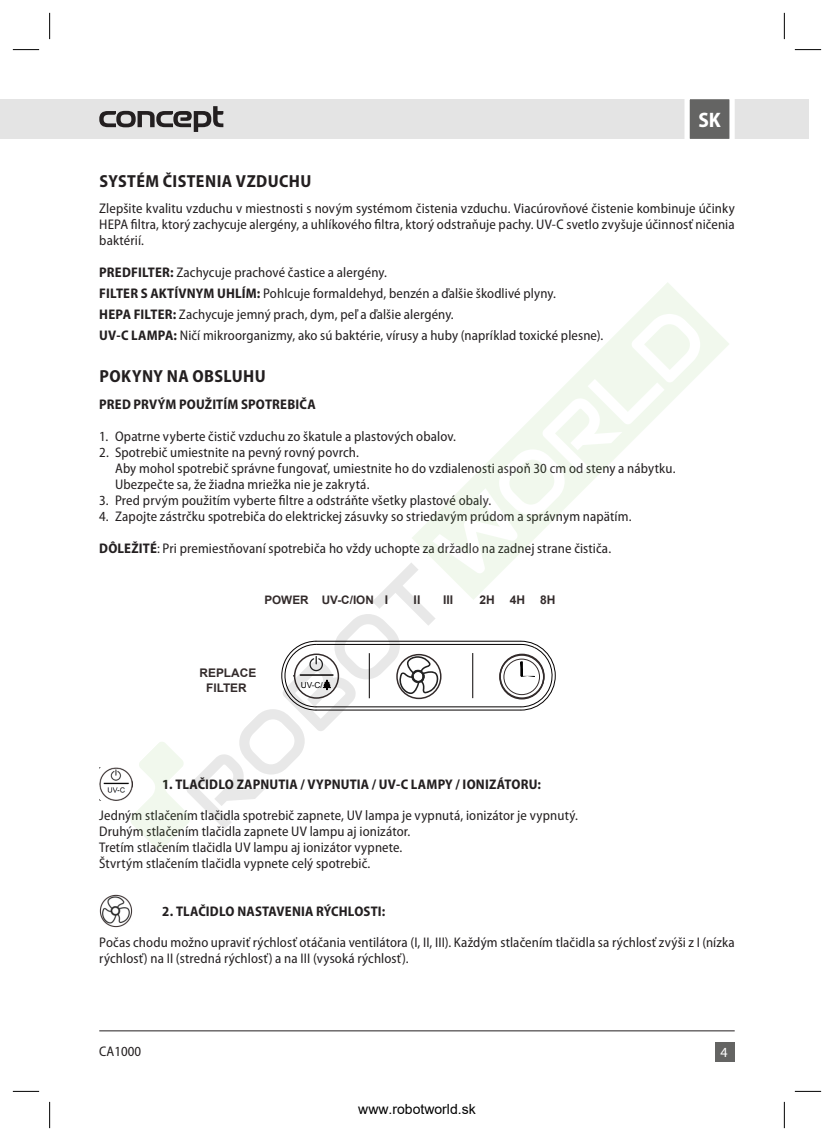
<style>
.page{position:relative;width:834px;height:1141px;background:#fff}
.page>*{position:absolute;margin:0;border:0;box-sizing:border-box;transform-origin:0 0}
.t1{font:700 semi-condensed 21px "Myriad Pro";color:#fff}
.t2{font:700 semi-condensed 17.5px "Myriad Pro";letter-spacing:.025em;color:#231f20}
.t3{font:semi-condensed 14px/16.1px "Myriad Pro";letter-spacing:.01em;color:#231f20}
.t4{font:700 semi-condensed 14px "Myriad Pro";letter-spacing:.01em;color:#231f20}
.t5{font:14px "Arial";color:#000}
.t6{font:14px "Myriad Pro";color:#fff}
.t7{font:700 12.08px "Arial";color:#332b2b}
.t8{font:700 11.9px/14.2px "Arial";color:#332b2b;text-align:center}
.t9{font:700 11.72px "Arial";color:#332b2b}
.t10{font:8.22px "Arial";color:#000}
.s1{font-weight:700}
.s2{font-size:12.08px}
</style>
<div class="page">
<div style="left:50px;top:99px;width:759px;height:40px;background:#e4e4e4"></div>
<div style="left:0;top:99px;width:50px;height:40px;background:#e4e4e4"></div>
<div style="left:714px;top:1042px;width:20px;height:20px;background:#646463"></div>
<svg style="left:99px;top:106px;width:124px;height:26px"></svg>
<svg style="left:684px;top:99px;width:51px;height:40px;background:#868686"></svg>
<hr style="left:99px;top:1031px;width:635px;height:1px;background:#231f20">
<img style="left:99px;top:767px;width:5px;height:33px">
<img style="left:99px;top:894px;width:33px;height:33px">
<svg style="left:13px;top:49px;width:26px;height:1px"></svg>
<svg style="left:794px;top:49px;width:27px;height:1px"></svg>
<svg style="left:13px;top:1091px;width:26px;height:1px"></svg>
<svg style="left:794px;top:1091px;width:27px;height:1px"></svg>
<svg style="left:49px;top:13px;width:1px;height:26px"></svg>
<svg style="left:49px;top:1102px;width:1px;height:26px"></svg>
<svg style="left:783px;top:13px;width:1px;height:26px"></svg>
<svg style="left:783px;top:1102px;width:1px;height:26px"></svg>
<svg style="left:646px;top:282px;width:83px;height:82px"></svg>
<svg style="left:104px;top:304px;width:605px;height:545px"></svg>
<h1 class="t1" style="left:698px;top:108px;width:24px">SK</h1>
<p class="t2" style="left:99px;top:171px;width:213px">SYSTÉM ČISTENIA VZDUCHU</p>
<p class="t3" style="left:99px;top:200px;width:637px;text-align:justify">Zlepšite kvalitu vzduchu v miestnosti s novým systémom čistenia vzduchu. Viacúrovňové čistenie kombinuje účinky HEPA filtra, ktorý zachycuje alergény, a uhlíkového filtra, ktorý odstraňuje pachy. UV-C svetlo zvyšuje účinnosť ničenia baktérií.</p>
<p class="t3" style="left:99px;top:262px;width:505px;line-height:21px"><span class="s1">PREDFILTER:</span> Zachycuje prachové častice a alergény.<br><span class="s1">FILTER S AKTÍVNYM UHLÍM:</span> Pohlcuje formaldehyd, benzén a ďalšie škodlivé plyny.<br><span class="s1">HEPA FILTER:</span> Zachycuje jemný prach, dym, peľ a ďalšie alergény.<br><span class="s1">UV-C LAMPA:</span> Ničí mikroorganizmy, ako sú baktérie, vírusy a huby (napríklad toxické plesne).</p>
<p class="t2" style="left:99px;top:367px;width:168px">POKYNY NA OBSLUHU</p>
<p class="t4" style="left:99px;top:396px;width:218px">PRED PRVÝM POUŽITÍM SPOTREBIČA</p>
<p class="t3" style="left:99px;top:428px;width:358px">1. Opatrne vyberte čistič vzduchu zo škatule a plastových obalov.</p>
<p class="t3" style="left:115px;top:444px;width:562px;text-indent:-16px">2. Spotrebič umiestnite na pevný rovný povrch.<br>Aby mohol spotrebič správne fungovať, umiestnite ho do vzdialenosti aspoň 30 cm od steny a nábytku.<br>Ubezpečte sa, že žiadna mriežka nie je zakrytá.</p>
<p class="t3" style="left:99px;top:493px;width:393px">3. Pred prvým použitím vyberte filtre a odstráňte všetky plastové obaly.</p>
<p class="t3" style="left:99px;top:509px;width:533px">4. Zapojte zástrčku spotrebiča do elektrickej zásuvky so striedavým prúdom a správnym napätím.</p>
<p class="t3" style="left:99px;top:541px;width:513px"><span class="s1">DÔLEŽITÉ</span>: Pri premiestňovaní spotrebiča ho vždy uchopte za držadlo na zadnej strane čističa.</p>
<p class="t9" style="left:264px;top:592px;width:125px">POWER UV-C/ION <span class="s2">I</span></p>
<p class="t7" style="left:413px;top:592px;width:8px">II</p>
<p class="t7" style="left:443px;top:592px;width:12px">III</p>
<p class="t7" style="left:479px;top:592px;width:77px">2H 4H 8H</p>
<p class="t8" style="left:199px;top:666px;width:58px">REPLACE<br>FILTER</p>
<p class="t10" style="left:300px;top:680px;width:24px">UV-C/</p>
<p class="t4" style="left:162px;top:776px;width:380px">1. TLAČIDLO ZAPNUTIA / VYPNUTIA / UV-C LAMPY / IONIZÁTORU:</p>
<p class="t3" style="left:99px;top:807px;width:480px">Jedným stlačením tlačidla spotrebič zapnete, UV lampa je vypnutá, ionizátor je vypnutý.<br>Druhým stlačením tlačidla zapnete UV lampu aj ionizátor.<br>Tretím stlačením tlačidla UV lampu aj ionizátor vypnete.<br>Štvrtým stlačením tlačidla vypnete celý spotrebič.</p>
<p class="t4" style="left:162px;top:904px;width:224px">2. TLAČIDLO NASTAVENIA RÝCHLOSTI:</p>
<p class="t3" style="left:99px;top:935px;width:636px">Počas chodu možno upraviť rýchlosť otáčania ventilátora (I, II, III). Každým stlačením tlačidla sa rýchlosť zvýši z I (nízka rýchlosť) na II (stredná rýchlosť) a na III (vysoká rýchlosť).</p>
<p class="t3" style="left:99px;top:1043px;width:43px">CA1000</p>
<p class="t6" style="left:720px;top:1044px;width:9px">4</p>
<p class="t5" style="left:358px;top:1099px;width:119px">www.robotworld.sk</p>
</div>
